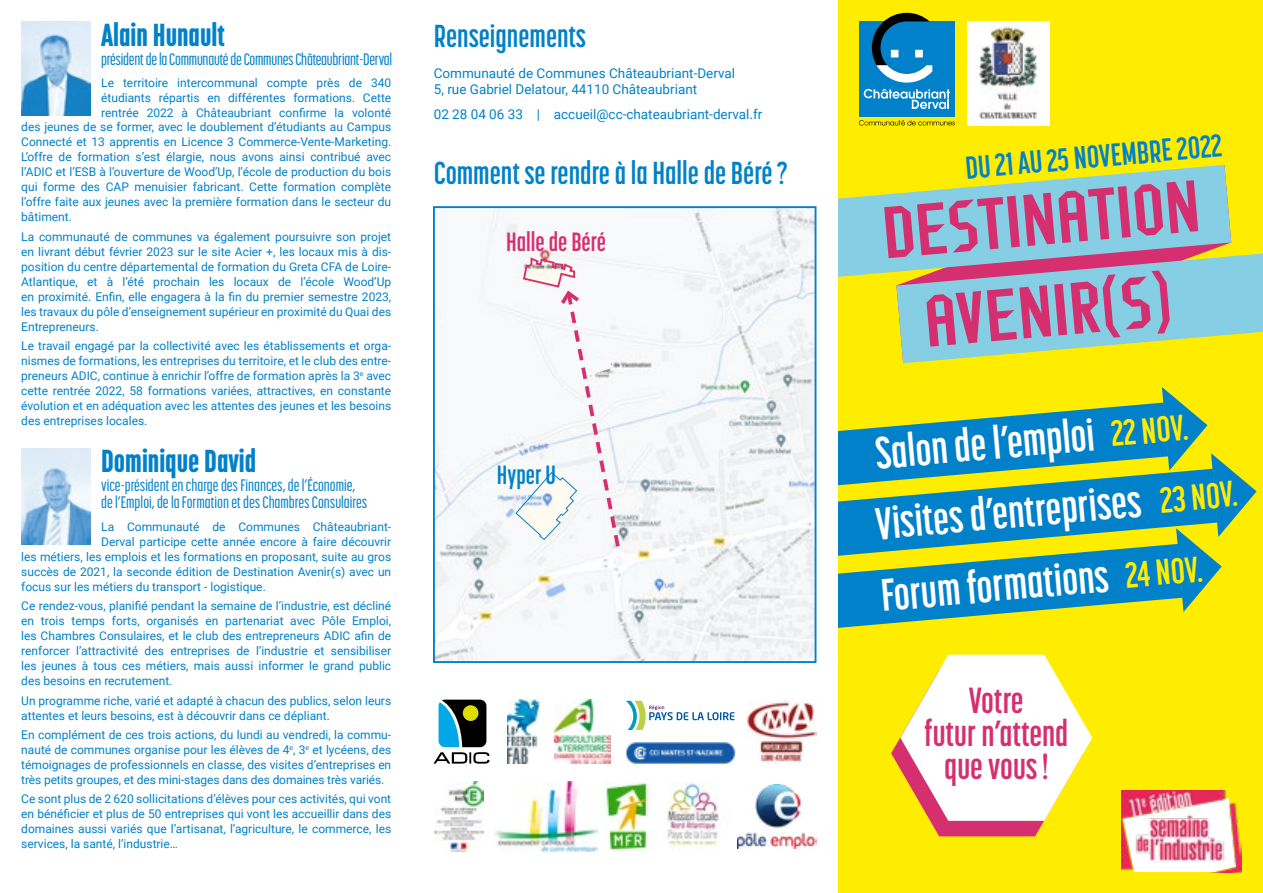
<style>
.page{position:relative;width:1263px;height:893px;background:#fff}
.page>*{position:absolute;margin:0;border:0;box-sizing:border-box;transform-origin:0 0}
.t1{font:73.05px/91.8px "Fragile Bombers";color:#d62f6f;text-align:center}
.t2{font:700 45px/71.8px "Korolev Compressed";color:#fff}
.t3{font:700 36px/33px "Korolev Compressed";color:#d62f6f;text-align:center}
.t4{font:700 36px/71.7px "Korolev Compressed";color:#ffed00}
.t5{font:700 31.5px "Korolev Compressed";color:#0081c9}
.t6{font:800 31.5px "Korolev Compressed";color:#0081c9}
.t7{font:700 26.25px "Korolev Compressed";color:#d62f6f}
.t8{font:700 26.25px "Korolev Compressed";color:#0081c9}
.t9{font:500 16.5px/16.5px "Korolev Compressed";letter-spacing:-.015em;color:#0081c9}
.t10{font:13.5px/16.5px "Roboto";color:#0081c9}
.t11{font:12px/15px "Roboto";color:#0081c9;text-align:justify}
</style>
<div class="page">
<div style="left:838px;top:0;width:425px;height:893px;background:#ffed00"></div>
<svg style="left:838px;top:387px;width:418px;height:241px"></svg>
<svg style="left:891px;top:655px;width:201px;height:181px"></svg>
<svg style="left:838px;top:165px;width:393px;height:112px;fill:#85cee4"></svg>
<svg style="left:896px;top:254px;width:367px;height:109px"></svg>
<div style="left:859px;top:21px;width:96px;height:96px;background:#0081c9"></div>
<svg style="left:872px;top:13px;width:60px;height:70px"></svg>
<svg style="left:859px;top:120px;width:96px;height:6px"></svg>
<svg style="left:864px;top:89px;width:86px;height:20px"></svg>
<img style="left:967px;top:21px;width:82px;height:105px">
<img style="left:436px;top:209px;width:377px;height:451px">
<div style="left:433px;top:206px;width:383px;height:457px;border:2px solid #0081c9"></div>
<svg style="left:515px;top:256px;width:107px;height:295px"></svg>
<img style="left:434px;top:782px;width:49px;height:69px">
<img style="left:746px;top:700px;width:70px;height:64px">
<img style="left:651px;top:783px;width:89px;height:66px">
<img style="left:494px;top:782px;width:103px;height:69px">
<img style="left:737px;top:785px;width:79px;height:63px">
<svg style="left:626px;top:701px;width:108px;height:29px"></svg>
<img style="left:605px;top:782px;width:45px;height:69px">
<img style="left:555px;top:700px;width:56px;height:64px">
<svg style="left:434px;top:700px;width:55px;height:64px"></svg>
<div style="left:463px;top:705px;width:15px;height:16px;background:#dedc00;border-radius:50%"></div>
<img style="left:508px;top:700px;width:31px;height:64px">
<img style="left:21px;top:21px;width:70px;height:95px">
<img style="left:21px;top:449px;width:70px;height:96px">
<img style="left:625px;top:742px;width:111px;height:22px">
<img style="left:1122px;top:790px;width:119px;height:82px">
<h3 class="t6" style="left:101px;top:16px;width:125px">Alain Hunault</h3>
<h3 class="t9" style="left:101px;top:51px;width:293px">président de la Communauté de Communes Châteaubriant-Derval</h3>
<p class="t11" style="left:101px;top:74px;width:292px">Le territoire intercommunal compte près de 340 étudiants répartis en différentes formations. Cette rentrée 2022 à Châteaubriant confirme la volonté</p>
<p class="t11" style="left:21px;top:119px;width:371px">des jeunes de se former, avec le doublement d’étudiants au Campus Connecté et 13 apprentis en Licence 3 Commerce-Vente-Marketing.<br>L’offre de formation s’est élargie, nous avons ainsi contribué avec l’ADIC et l’ESB à l’ouverture de Wood’Up, l’école de production du bois qui forme des CAP menuisier fabricant. Cette formation complète l’offre faite aux jeunes avec la première formation dans le secteur du bâtiment.</p>
<p class="t11" style="left:21px;top:228px;width:371px">La communauté de communes va également poursuivre son projet en livrant début février 2023 sur le site Acier +, les locaux mis à dis&shy;position du centre départemental de formation du Greta CFA de Loire-Atlantique, et à l’été prochain les locaux de l’école Wood’Up en proximité. Enfin, elle engagera à la fin du premier semestre 2023, les travaux du pôle d’enseignement supérieur en proximité du Quai des Entrepreneurs.</p>
<p class="t11" style="left:21px;top:338px;width:371px">Le travail engagé par la collectivité avec les établissements et orga&shy;nismes de formations, les entreprises du territoire, et le club des entre&shy;preneurs ADIC, continue à enrichir l’offre de formation après la 3<sup>e</sup> avec cette rentrée 2022, 58 formations variées, attractives, en constante évolution et en adéquation avec les attentes des jeunes et les besoins des entreprises locales.</p>
<h3 class="t6" style="left:101px;top:442px;width:157px">Dominique David</h3>
<h3 class="t9" style="left:101px;top:477px;width:268px">vice-président en charge des Finances, de l’Économie, de l’Emploi, de la Formation et des Chambres Consulaires</h3>
<p class="t11" style="left:101px;top:519px;width:292px">La Communauté de Communes Châteaubriant-<br>Derval participe cette année encore à faire découvrir</p>
<p class="t11" style="left:21px;top:549px;width:371px">les métiers, les emplois et les formations en proposant, suite au gros succès de 2021, la seconde édition de Destination Avenir(s) avec un focus sur les métiers du transport - logistique.</p>
<p class="t11" style="left:21px;top:598px;width:371px">Ce rendez-vous, planifié pendant la semaine de l’industrie, est décliné en trois temps forts, organisés en partenariat avec Pôle Emploi, les Chambres Consulaires, et le club des entrepreneurs ADIC afin de renforcer l’attractivité des entreprises de l’industrie et sensibiliser les jeunes à tous ces métiers, mais aussi informer le grand public des besoins en recrutement.</p>
<p class="t11" style="left:21px;top:692px;width:371px">Un programme riche, varié et adapté à chacun des publics, selon leurs attentes et leurs besoins, est à découvrir dans ce dépliant.</p>
<p class="t11" style="left:21px;top:727px;width:371px">En complément de ces trois actions, du lundi au vendredi, la commu&shy;nauté de communes organise pour les élèves de 4<sup>e</sup>, 3<sup>e</sup> et lycéens, des témoignages de professionnels en classe, des visites d’entreprises en très petits groupes, et des mini-stages dans des domaines très variés.</p>
<p class="t11" style="left:21px;top:791px;width:371px">Ce sont plus de 2 620 sollicitations d’élèves pour ces activités, qui vont en bénéficier et plus de 50 entreprises qui vont les accueillir dans des domaines aussi variés que l’artisanat, l’agriculture, le commerce, les services, la santé, l’industrie…</p>
<h3 class="t5" style="left:434px;top:18px;width:154px">Renseignements</h3>
<p class="t10" style="left:434px;top:64px;width:303px">Communauté de Communes Châteaubriant-Derval<br>5, rue Gabriel Delatour, 44110 Châteaubriant</p>
<p class="t10" style="left:434px;top:106px;width:330px">02 28 04 06 33 | accueil@cc-chateaubriant-derval.fr</p>
<h3 class="t5" style="left:434px;top:156px;width:355px">Comment se rendre à la Halle de Béré?</h3>
<h3 class="t7" style="left:506px;top:227px;width:102px">Halle de Béré</h3>
<h3 class="t8" style="left:497px;top:460px;width:61px">Hyper U</h3>
<h3 class="t5" style="left:964px;top:150px;width:259px;rotate:-5deg">DU 21 AU 25 NOVEMBRE 2022</h3>
<h1 class="t1" style="left:878px;top:185px;width:320px;rotate:-5deg">DESTINATION<br>AVENIR(S)</h1>
<h2 class="t2" style="left:873px;top:417px;width:221px;rotate:-5deg">Salon de l’emploi</h2>
<h3 class="t4" style="left:1108px;top:398px;width:79px;rotate:-5deg">22 NOV.</h3>
<h3 class="t4" style="left:1116px;top:468px;width:120px;text-indent:41px;rotate:-5deg">23 NOV.<br>24 NOV.</h3>
<h2 class="t2" style="left:872px;top:488px;width:269px;rotate:-5deg">Visites d’entreprises<br>Forum formations</h2>
<h3 class="t3" style="left:924px;top:683px;width:146px">Votre<br>futur n’attend que vous!</h3>
</div>
